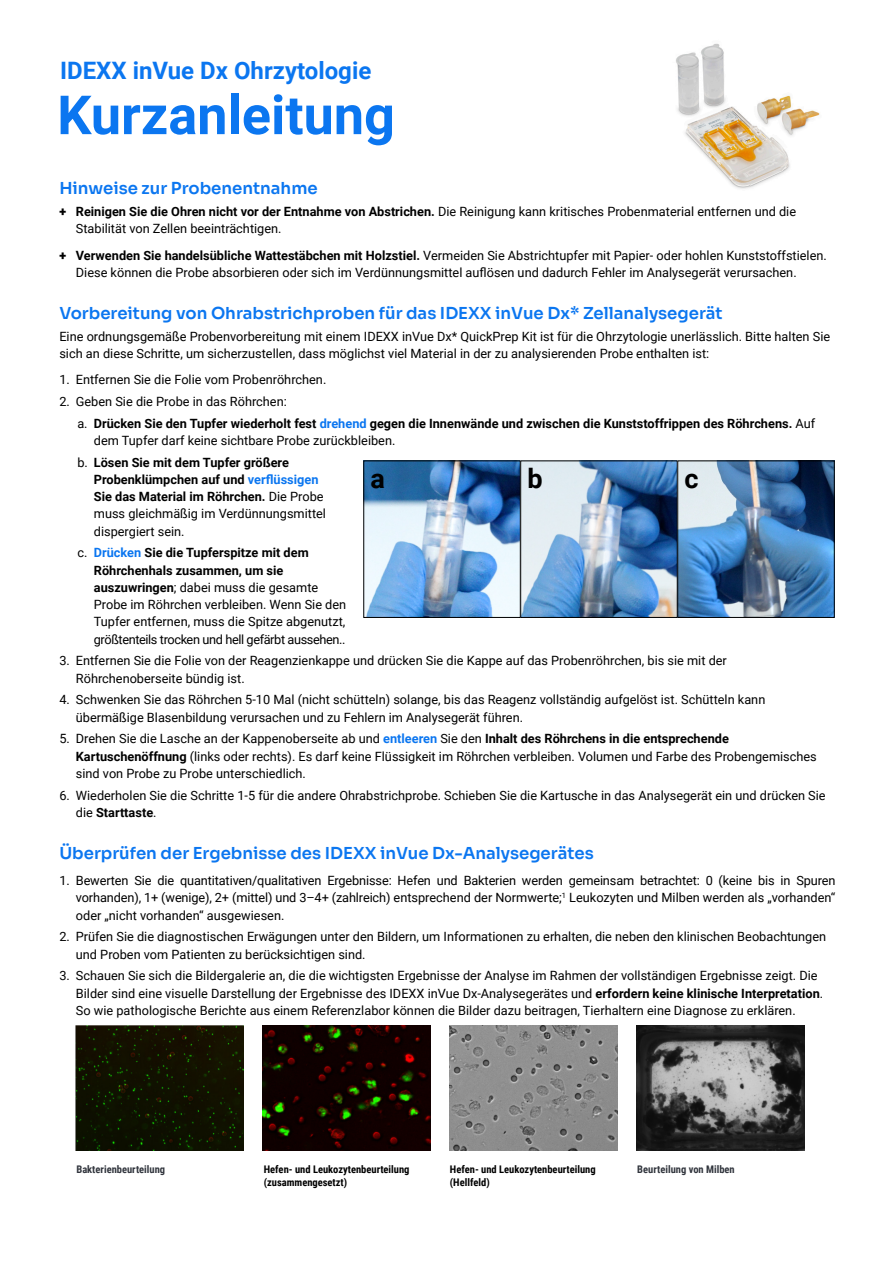
<style>
.page{position:relative;width:893px;height:1263px;background:#fff}
.page>*{position:absolute;margin:0;border:0;box-sizing:border-box;transform-origin:0 0}
.t1{font:700 54px "Roboto";color:#0b76f0}
.Number_list_1{font:700 27px "Roboto";color:#000}
.t2{font:700 24px "Roboto";color:#0b76f0}
.Heading_2{font:600 16.5px "Sora";color:#0b76f0}
.Body_copy{font:12.75px/17.2px "Roboto";color:#000}
.t3{font:700 12.75px/17.2px "Roboto";color:#000}
.Number_list_1-2{font:700 10.5px/12.6px "Roboto Condensed";color:#000}
.Heading_3{font:700 10.5px "Roboto Condensed";color:#31353d}
.s1{font-family:"Roboto Slab"}
.s2{font-weight:700}
.s3{font-weight:400}
.s4{color:#0b76f0}
.s5{font-weight:700;color:#0b76f0}
</style>
<div class="page">
<img style="left:676px;top:43px;width:144px;height:146px">
<img style="left:76px;top:1026px;width:168px;height:124px">
<img style="left:263px;top:1025px;width:167px;height:126px">
<img style="left:449px;top:1025px;width:168px;height:126px">
<img style="left:636px;top:1025px;width:168px;height:126px">
<img style="left:366px;top:463px;width:466px;height:153px">
<div style="left:364px;top:461px;width:156px;height:157px;border:1px solid #000"></div>
<div style="left:520px;top:461px;width:157px;height:157px;border:1px solid #000"></div>
<div style="left:677px;top:461px;width:157px;height:157px;border:1px solid #000"></div>
<p class="t2" style="left:60px;top:54px;width:313px">IDEXX inVue Dx Ohrzytologie</p>
<p class="t1" style="left:57px;top:77px;width:339px">Kurzanleitung</p>
<p class="Heading_2" style="left:59px;top:175px;width:260px">Hinweise zur Probenentnahme</p>
<p class="Body_copy" style="left:76px;top:202px;width:722px;text-indent:-16px"><span class="s1">+</span> <span class="s2">Reinigen Sie die Ohren nicht vor der Entnahme von Abstrichen.</span> Die Reinigung kann kritisches Probenmaterial entfernen und die<br>Stabilität von Zellen beeinträchtigen.</p>
<p class="Body_copy" style="left:76px;top:246px;width:752px;text-indent:-16px"><span class="s1">+</span> <span class="s2">Verwenden Sie handelsübliche Wattestäbchen mit Holzstiel.</span> Vermeiden Sie Abstrichtupfer mit Papier- oder hohlen Kunststoffstielen.<br>Diese können die Probe absorbieren oder sich im Verdünnungsmittel auflösen und dadurch Fehler im Analysegerät verursachen.</p>
<p class="Heading_2" style="left:59px;top:299px;width:665px">Vorbereitung von Ohrabstrichproben für das IDEXX inVue Dx* Zellanalysegerät</p>
<p class="Body_copy" style="left:59px;top:327px;width:772px">Eine ordnungsgemäße Probenvorbereitung mit einem IDEXX inVue Dx* QuickPrep Kit ist für die Ohrzytologie unerlässlich. Bitte halten Sie sich an diese Schritte, um sicherzustellen, dass möglichst viel Material in der zu analysierenden Probe enthalten ist:</p>
<p class="Body_copy" style="left:59px;top:370px;width:268px">1. Entfernen Sie die Folie vom Probenröhrchen.</p>
<p class="Body_copy" style="left:59px;top:392px;width:229px">2. Geben Sie die Probe in das Röhrchen:</p>
<p class="t3" style="left:94px;top:414px;width:723px;text-indent:-16px"><span class="s3">a.</span> Drücken Sie den Tupfer wiederholt fest <span class="s4">drehend</span> gegen die Innenwände und zwischen die Kunststoffrippen des Röhrchens. <span class="s3">Auf dem Tupfer darf keine sichtbare Probe zurückbleiben.</span></p>
<p class="t3" style="left:94px;top:453px;width:234px;text-indent:-16px"><span class="s3">b.</span> Lösen Sie mit dem Tupfer größere Probenklümpchen auf und <span class="s4">verflüssigen </span>Sie das Material im Röhrchen. <span class="s3">Die Probe muss gleichmäßig im Verdünnungsmittel dispergiert sein.</span></p>
<p class="Body_copy" style="left:94px;top:544px;width:254px;text-indent:-16px">c. <span class="s5">Drücken</span> <span class="s2">Sie die Tupferspitze mit dem Röhrchenhals zusammen, um sie auszuwringen</span>; dabei muss die gesamte Probe im Röhrchen verbleiben. Wenn Sie den Tupfer entfernen, muss die Spitze abgenutzt, größtenteils trocken und hell gefärbt aussehen..</p>
<p class="Body_copy" style="left:76px;top:652px;width:653px;text-indent:-16px">3. Entfernen Sie die Folie von der Reagenzienkappe und drücken Sie die Kappe auf das Probenröhrchen, bis sie mit der<br>Röhrchenoberseite bündig ist.</p>
<p class="Body_copy" style="left:76px;top:691px;width:691px;text-indent:-16px">4. Schwenken Sie das Röhrchen 5-10 Mal (nicht schütteln) solange, bis das Reagenz vollständig aufgelöst ist. Schütteln kann übermäßige Blasenbildung verursachen und zu Fehlern im Analysegerät führen.</p>
<p class="Body_copy" style="left:76px;top:730px;width:742px;text-indent:-16px">5. Drehen Sie die Lasche an der Kappenoberseite ab und <span class="s5">entleeren</span> Sie den <span class="s2">Inhalt des Röhrchens in die entsprechende<br>Kartuschenöffnung</span> (links oder rechts). Es darf keine Flüssigkeit im Röhrchen verbleiben. Volumen und Farbe des Probengemisches sind von Probe zu Probe unterschiedlich.</p>
<p class="Body_copy" style="left:76px;top:786px;width:751px;text-indent:-16px">6. Wiederholen Sie die Schritte 1-5 für die andere Ohrabstrichprobe. Schieben Sie die Kartusche in das Analysegerät ein und drücken Sie die <span class="s2">Starttaste</span>.</p>
<p class="Heading_2" style="left:59px;top:839px;width:536px">Überprüfen der Ergebnisse des IDEXX inVue Dx-Analysegerätes</p>
<p class="Body_copy" style="left:76px;top:871px;width:761px;text-align:justify;text-indent:-16px">1. Bewerten Sie die quantitativen/qualitativen Ergebnisse: Hefen und Bakterien werden gemeinsam betrachtet: 0 (keine bis in Spuren vorhanden), 1+ (wenige), 2+ (mittel) und 3–4+ (zahlreich) entsprechend der Normwerte;<sup>1</sup> Leukozyten und Milben werden als „vorhanden“ oder „nicht vorhanden“ ausgewiesen.</p>
<p class="Body_copy" style="left:76px;top:928px;width:752px;text-indent:-16px">2. Prüfen Sie die diagnostischen Erwägungen unter den Bildern, um Informationen zu erhalten, die neben den klinischen Beobachtungen und Proben vom Patienten zu berücksichtigen sind.</p>
<p class="Body_copy" style="left:76px;top:967px;width:749px;text-indent:-16px">3. Schauen Sie sich die Bildergalerie an, die die wichtigsten Ergebnisse der Analyse im Rahmen der vollständigen Ergebnisse zeigt. Die<br>Bilder sind eine visuelle Darstellung der Ergebnisse des IDEXX inVue Dx-Analysegerätes und <span class="s2">erfordern keine klinische Interpretation</span>.<br>So wie pathologische Berichte aus einem Referenzlabor können die Bilder dazu beitragen, Tierhaltern eine Diagnose zu erklären.</p>
<p class="Number_list_1" style="left:371px;top:459px;width:16px">a</p>
<p class="Number_list_1" style="left:527px;top:459px;width:17px">b</p>
<p class="Number_list_1" style="left:684px;top:459px;width:16px">c</p>
<p class="Heading_3" style="left:76px;top:1162px;width:90px">Bakterienbeurteilung</p>
<p class="Number_list_1-2" style="left:264px;top:1163px;width:147px">Hefen- und Leukozytenbeurteilung (zusammengesetzt)</p>
<p class="Number_list_1-2" style="left:450px;top:1163px;width:147px">Hefen- und Leukozytenbeurteilung (Hellfeld)</p>
<p class="Heading_3" style="left:637px;top:1162px;width:99px">Beurteilung von Milben</p>
</div>
